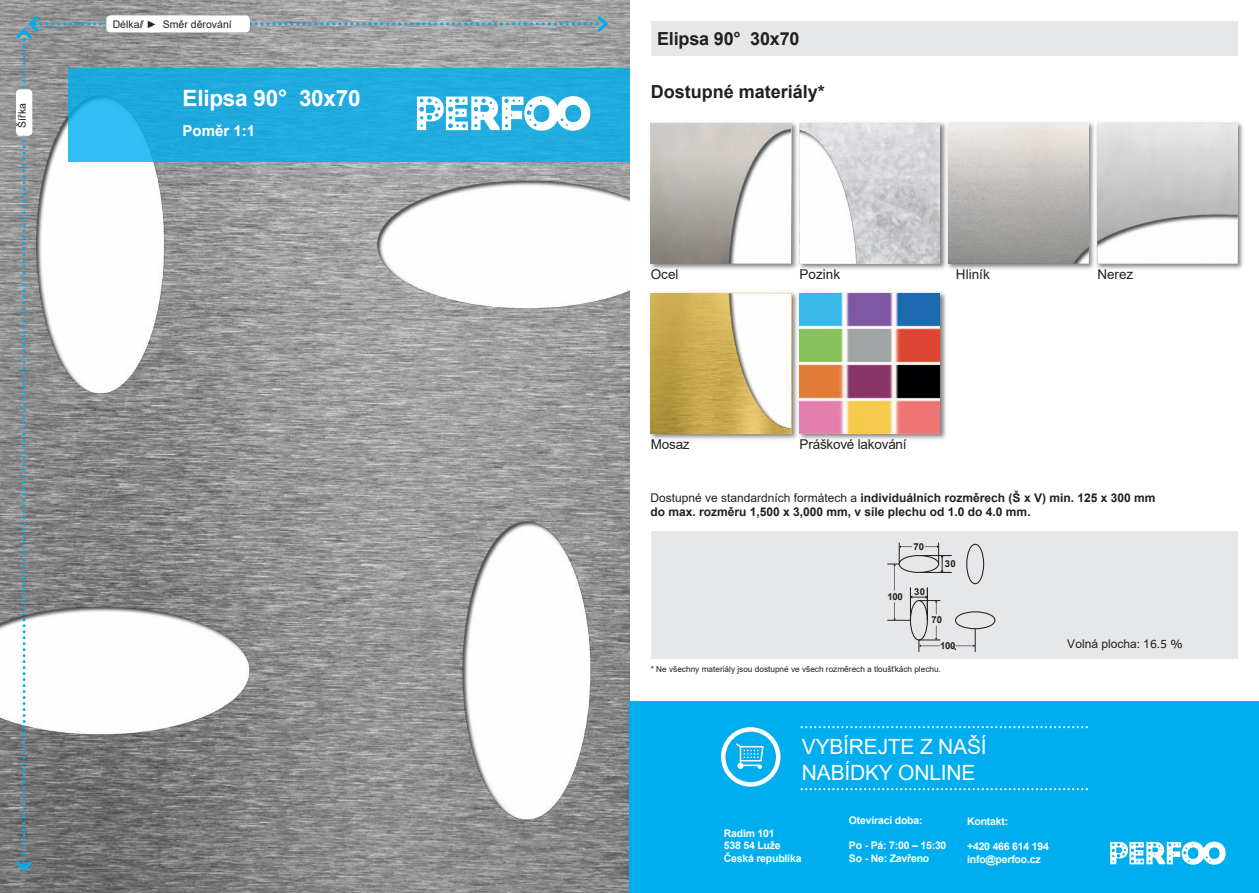
<style>
.page{position:relative;width:1259px;height:893px;background:#fff}
.page>*{position:absolute;margin:0;border:0;box-sizing:border-box;transform-origin:0 0}
.t1{font:700 22.5px "Arial";letter-spacing:-.01em;color:#fff}
.t2{font:21px/25.2px "Arial";letter-spacing:-.01em;color:#fff}
.t3{font:700 18px "Arial";color:#231f20}
.t4{font:700 15px "Arial";color:#fff}
.t5{font:13.5px "Arial";letter-spacing:-.015em;color:#231f20}
.t6{font:700 12px/13.8px "Arial";color:#231f20}
.t7{font:12px "Arial";color:#231f20}
.t8{font:700 10.5px/12.6px "Arial";letter-spacing:-.02em;color:#fff}
.t9{font:10.5px "Arial";color:#231f20}
.t10{font:700 9.6px "Arial";letter-spacing:-.015em;color:#231f20}
.t11{font:8.25px "Arial";color:#231f20}
.s1{font-weight:700}
.s2{font-weight:400}
.s3{font-style:inherit}
.s4{font-family:"Clear Sans"}
</style>
<div class="page">
<img style="left:0;top:0;width:629px;height:893px">
<img style="left:1091px;top:121px;width:153px;height:148px">
<img style="left:650px;top:293px;width:144px;height:146px">
<img style="left:794px;top:434px;width:152px;height:5px">
<div style="left:629px;top:702px;width:630px;height:191px;background:#00aeef"></div>
<div style="left:651px;top:531px;width:586px;height:128px;background:#e6e7e9"></div>
<div style="left:898px;top:555px;width:41px;height:18px;border:1px solid #231f20;border-radius:50%"></div>
<div style="left:966px;top:544px;width:18px;height:40px;border:1px solid #231f20;border-radius:50%"></div>
<div style="left:955px;top:611px;width:40px;height:18px;border:1px solid #231f20;border-radius:50%"></div>
<hr style="left:927px;top:588px;width:1px;height:32px;background:#231f20">
<hr style="left:910px;top:588px;width:1px;height:32px;background:#231f20">
<svg style="left:887px;top:543px;width:25px;height:47px"></svg>
<hr style="left:919px;top:572px;width:32px;height:1px;background:#231f20">
<hr style="left:919px;top:555px;width:32px;height:1px;background:#231f20">
<svg style="left:924px;top:543px;width:27px;height:30px"></svg>
<svg style="left:887px;top:596px;width:53px;height:56px"></svg>
<img style="left:651px;top:123px;width:586px;height:311px">
<div style="left:68px;top:68px;width:561px;height:94px;background:#1fabdf"></div>
<svg style="left:13px;top:13px;width:597px;height:861px"></svg>
<div style="left:651px;top:21px;width:586px;height:34px;background:#e6e7e9"></div>
<svg style="left:952px;top:629px;width:24px;height:23px"></svg>
<svg style="left:800px;top:726px;width:288px;height:2px"></svg>
<svg style="left:800px;top:788px;width:288px;height:2px"></svg>
<svg style="left:721px;top:727px;width:59px;height:60px"></svg>
<svg style="left:1110px;top:842px;width:115px;height:23px"></svg>
<p class="t9" style="left:15px;top:128px;width:26px;rotate:-90deg">Šířka</p>
<p class="t9" style="left:113px;top:17px;width:121px">Délka// <span class="s1">►</span> Směr děrování</p>
<h1 class="t1" style="left:183px;top:82px;width:180px">Elipsa 90° 30x70</h1>
<p class="t4" style="left:183px;top:120px;width:74px">Poměr 1:1</p>
<h3 class="t3" style="left:657px;top:26px;width:144px">Elipsa 90° 30x70</h3>
<h3 class="t3" style="left:651px;top:79px;width:176px">Dostupné materiály*</h3>
<p class="t5" style="left:651px;top:265px;width:29px">Ocel</p>
<p class="t5" style="left:799px;top:265px;width:42px">Pozink</p>
<p class="t5" style="left:956px;top:265px;width:35px">Hliník</p>
<p class="t5" style="left:1097px;top:265px;width:38px">Nerez</p>
<p class="t5" style="left:651px;top:435px;width:40px">Mosaz</p>
<p class="t5" style="left:799px;top:435px;width:109px">Práškové lakování</p>
<p class="t6" style="left:650px;top:491px;width:506px"><span class="s2">Dostupné ve standardních formátech a</span> individuálních rozměrech (Š x V) min. 125 x 300 mm do max. rozměru 1,500 x 3,000 mm, v síle plechu od 1.0 do 4.0 mm.</p>
<p class="t10" style="left:887px;top:590px;width:17px">100</p>
<p class="t10" style="left:913px;top:540px;width:12px">70</p>
<p class="t10" style="left:914px;top:584px;width:12px">30</p>
<p class="t10" style="left:944px;top:557px;width:12px">30</p>
<p class="t10" style="left:931px;top:613px;width:12px">70</p>
<p class="t10" style="left:940px;top:639px;width:17px">100</p>
<p class="t11" style="left:651px;top:663px;width:292px">* N<span class="s3">e</span> vš<span class="s3">e</span>chny ma<span class="s3">ter</span>iály j<span class="s3">so</span>u d<span class="s3">ost</span>upné v<span class="s3">e</span> vš<span class="s3">e</span>ch <span class="s3">ro</span>změ<span class="s3">re</span>ch a <span class="s3">t</span>l<span class="s3">o</span>ušť<span class="s3">k</span>ách pl<span class="s3">e</span>chu.</p>
<p class="t7" style="left:1067px;top:635px;width:117px">Volná plocha<span class="s4">:</span> 1<span class="s4">6.5 %</span></p>
<h2 class="t2" style="left:802px;top:734px;width:186px">VYBÍREJTE Z NAŠÍ<br>NABÍD<span class="s3">K</span>Y ONLINE</h2>
<p class="t8" style="left:724px;top:827px;width:79px">Radim 101<br>538 54 Luže<br>Česká republika</p>
<p class="t8" style="left:849px;top:814px;width:75px">Otevírací doba:</p>
<p class="t8" style="left:849px;top:839px;width:99px">Po - Pá: 7:00 – 15:30<br>So - Ne: Zavřeno</p>
<p class="t8" style="left:967px;top:815px;width:43px">Kontakt:</p>
<p class="t8" style="left:967px;top:840px;width:83px">+420 466 614 194 info@perfoo.cz</p>
</div>
